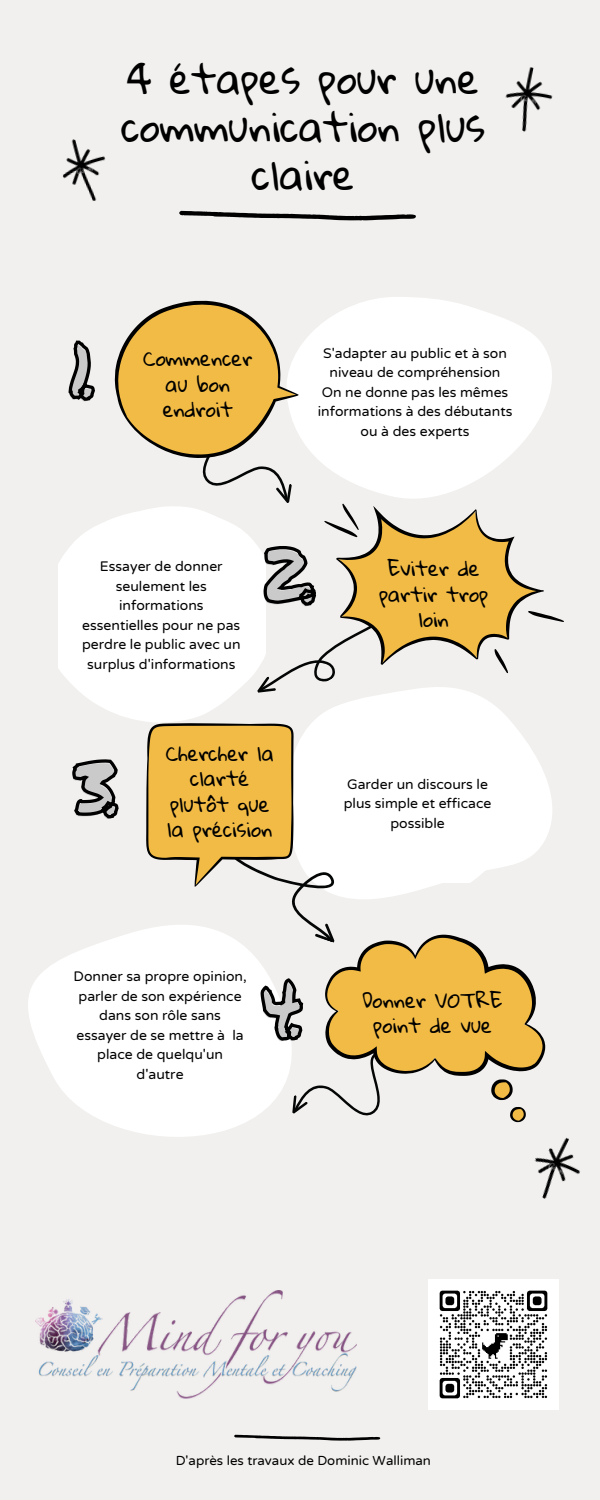
<style>
.page{position:relative;width:600px;height:1500px;background:#f1f0ee}
.page>*{position:absolute;margin:0;border:0;box-sizing:border-box;transform-origin:0 0}
.t1{font:75px "Permanent Marker";color:#cbcaca}
.t2{font:40px/48px "Gloria Hallelujah";color:#000;text-align:center}
.t3{font:20px/25.5px "Gloria Hallelujah";color:#000;text-align:center}
.t4{font:14px/19.5px "Varela Round";color:#000;text-align:center}
.t5{font:13.2px "Varela Round";color:#000}
</style>
<div class="page">
<svg style="left:179px;top:211px;width:237px;height:9px"></svg>
<img style="left:505px;top:67px;width:48px;height:65px">
<img style="left:62px;top:139px;width:44px;height:62px">
<img style="left:534px;top:1137px;width:46px;height:62px">
<svg style="left:312px;top:714px;width:240px;height:125px;fill:#fff"></svg>
<svg style="left:28px;top:929px;width:118px;height:205px;fill:#fff"></svg>
<svg style="left:58px;top:520px;width:145px;height:202px;fill:#fff"></svg>
<svg style="left:234px;top:1435px;width:146px;height:6px"></svg>
<img style="left:429px;top:1280px;width:129px;height:129px">
<img style="left:35px;top:1291px;width:321px;height:108px">
<svg style="left:68px;top:340px;width:27px;height:61px"></svg>
<svg style="left:109px;top:297px;width:455px;height:417px"></svg>
<svg style="left:72px;top:759px;width:47px;height:60px"></svg>
<svg style="left:146px;top:723px;width:399px;height:431px"></svg>
<p class="t2" style="left:122px;top:56px;width:365px">4 étapes pour une communication plus claire</p>
<p class="t1" style="left:68px;top:316px;width:32px">1.</p>
<p class="t3" style="left:143px;top:347px;width:111px">Commencer au bon endroit</p>
<p class="t4" style="left:323px;top:343px;width:185px">S'adapter au public et à son niveau de compréhension</p>
<p class="t4" style="left:318px;top:382px;width:196px">On ne donne pas les mêmes informations à des débutants ou à des experts</p>
<p class="t4" style="left:82px;top:557px;width:160px">Essayer de donner seulement les informations essentielles pour ne pas perdre le public avec un surplus d'informations</p>
<p class="t1" style="left:260px;top:521px;width:61px">2.</p>
<p class="t1" style="left:73px;top:734px;width:50px">3.</p>
<p class="t3" style="left:166px;top:741px;width:110px">Chercher la clarté plutôt que la précision</p>
<p class="t3" style="left:379px;top:557px;width:111px">Eviter de partir trop loin</p>
<p class="t4" style="left:344px;top:775px;width:149px">Garder un discours le plus simple et efficace possible</p>
<p class="t4" style="left:74px;top:967px;width:175px">Donner sa propre opinion, parler de son expérience dans son rôle sans essayer de se mettre à la place de quelqu'un d'autre</p>
<p class="t1" style="left:257px;top:956px;width:50px">4.</p>
<p class="t3" style="left:363px;top:988px;width:142px">Donner VOTRE point de vue</p>
<p class="t5" style="left:176px;top:1453px;width:257px">D'après les travaux de Dominic Walliman</p>
</div>
